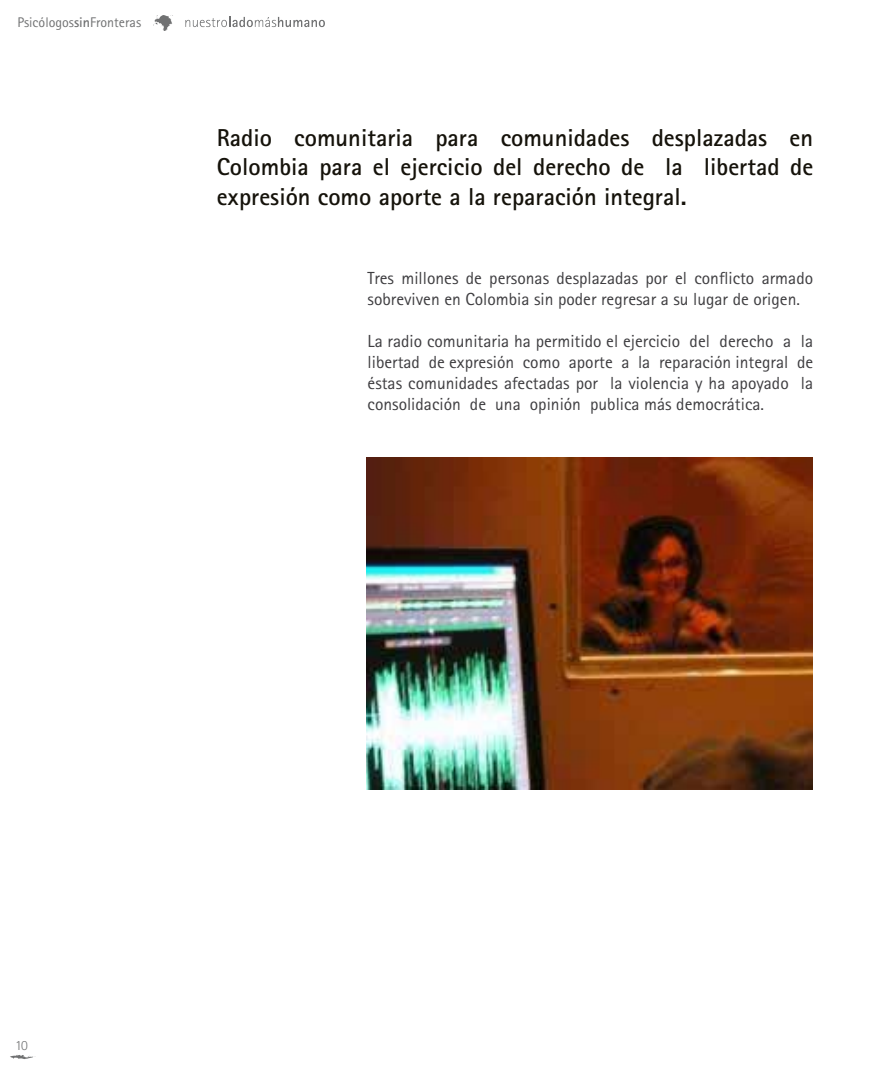
<style>
.page{position:relative;width:882px;height:1071px;background:#fff}
.page>*{position:absolute;margin:0;border:0;box-sizing:border-box;transform-origin:0 0}
.t1{font:700 24.5px/29.4px "Rotis Sans Serif";color:#15120a;text-align:justify}
.t2{font:17.5px/21px "Rotis Sans Serif";color:#3e3d40}
.t3{font:14px "Rotis Sans Serif";color:#707172}
.t4{font:300 14px "Rotis Sans Serif";color:#707172}
.s1{font-weight:700}
</style>
<div class="page">
<svg style="left:10px;top:1055px;width:26px;height:4px"></svg>
<svg style="left:153px;top:15px;width:20px;height:16px"></svg>
<svg style="left:185px;top:17px;width:140px;height:10px"></svg>
<img style="left:366px;top:457px;width:447px;height:332px">
<p class="t3" style="left:17px;top:14px;width:125px">Psicólogos<span class="s1">sin</span>Fronteras</p>
<h1 class="t1" style="left:217px;top:122px;width:598px">Radio comunitaria para comunidades desplazadas en Colombia para el ejercicio del derecho de la libertad de expresión como aporte a la reparación integral.</h1>
<p class="t2" style="left:368px;top:268px;width:447px">Tres millones de personas desplazadas por el conflicto armado sobreviven en Colombia sin poder regresar a su lugar de origen.</p>
<p class="t2" style="left:368px;top:331px;width:447px;text-align:justify">La radio comunitaria ha permitido el ejercicio del derecho a la libertad de expresión como aporte a la reparación integral de éstas comunidades afectadas por la violencia y ha apoyado la consolidación de una opinión publica más democrática.</p>
<p class="t4" style="left:15px;top:1037px;width:14px">10</p>
</div>
